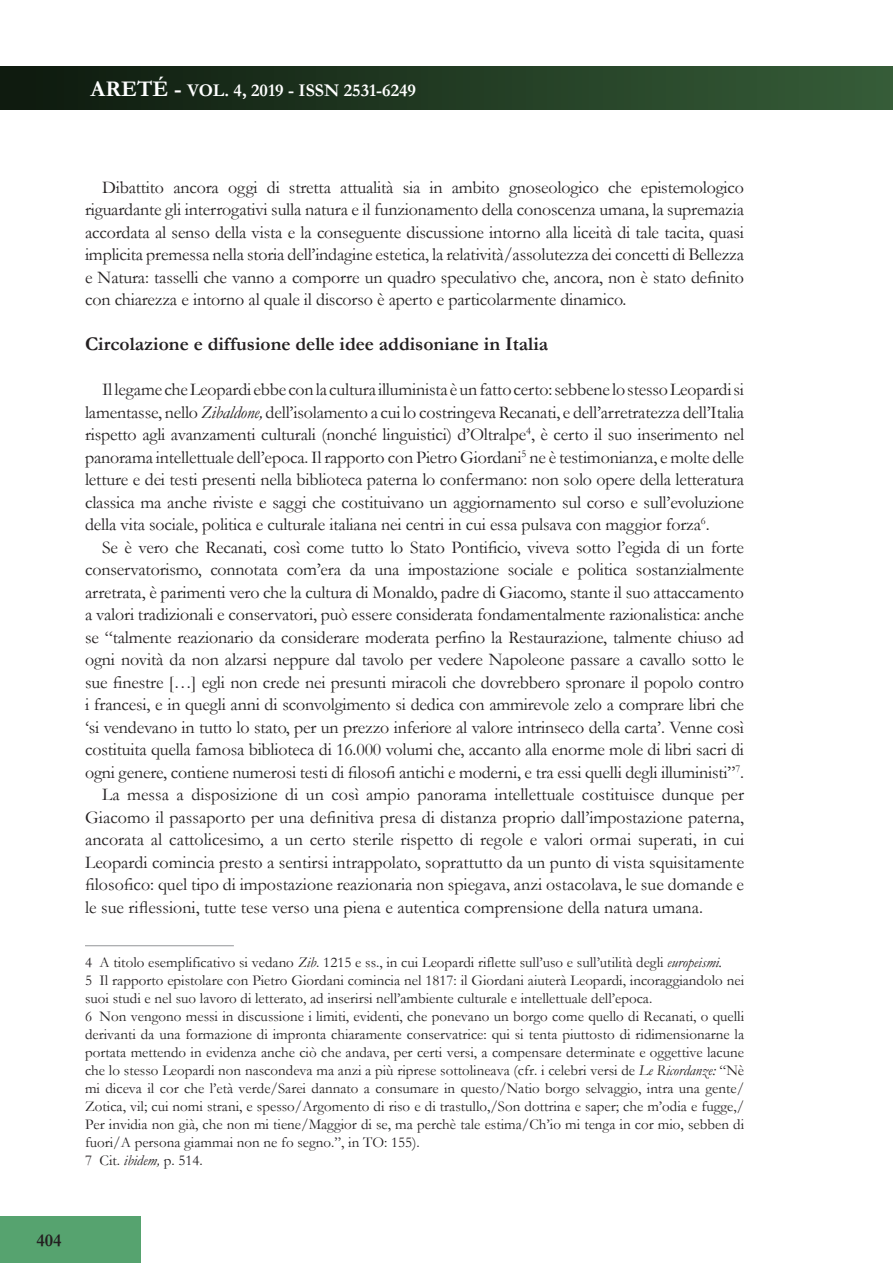
<style>
.page{position:relative;width:893px;height:1263px;background:#fff}
.page>*{position:absolute;margin:0;border:0;box-sizing:border-box;transform-origin:0 0}
.Titolo_Paragrafo{font:700 19.5px "Garamond";color:#231f20}
.testo{font:18px/22.5px "Garamond";letter-spacing:-.01em;color:#231f20;text-align:justify}
.t1{font:700 18px "Garamond";color:#fff}
.t2{font:700 18px "Garamond";color:#231f20}
.Note{font:15px/18px "Garamond";color:#231f20}
.s1{font-size:22.5px}
.s2{font-style:italic}
</style>
<div class="page">
<div style="left:0;top:1217px;width:140px;height:46px;background:#56a36f"></div>
<div style="left:0;top:67px;width:893px;height:42px;background:linear-gradient(to right,#0d190e,#365d38)"></div>
<hr style="left:85px;top:945px;width:149px;height:1px;background:#939598">
<p class="t1" style="left:91px;top:78px;width:327px"><span class="s1">ARETÉ -</span> VOL. 4, 2019 - ISSN 2531-6249</p>
<p class="testo" style="left:85px;top:175px;width:660px;text-indent:17px">Dibattito ancora oggi di stretta attualità sia in ambito gnoseologico che epistemologico riguardante gli interrogativi sulla natura e il funzionamento della conoscenza umana, la supremazia accordata al senso della vista e la conseguente discussione intorno alla liceità di tale tacita, quasi implicita premessa nella storia dell’indagine estetica, la relatività/assolutezza dei concetti di Bellezza e Natura: tasselli che vanno a comporre un quadro speculativo che, ancora, non è stato definito con chiarezza e intorno al quale il discorso è aperto e particolarmente dinamico.</p>
<p class="Titolo_Paragrafo" style="left:85px;top:331px;width:465px">Circolazione e diffusione delle idee addisoniane in Italia</p>
<p class="testo" style="left:85px;top:378px;width:661px;text-indent:17px">Il legame che Leopardi ebbe con la cultura illuminista è un fatto certo: sebbene lo stesso Leopardi si lamentasse, nello <span class="s2">Zibaldone,</span> dell’isolamento a cui lo costringeva Recanati, e dell’arretratezza dell’Italia rispetto agli avanzamenti culturali (nonché linguistici) d’Oltralpe<sup>4</sup>, è certo il suo inserimento nel panorama intellettuale dell’epoca. Il rapporto con Pietro Giordani<sup>5</sup> ne è testimonianza, e molte delle letture e dei testi presenti nella biblioteca paterna lo confermano: non solo opere della letteratura classica ma anche riviste e saggi che costituivano un aggiornamento sul corso e sull’evoluzione della vita sociale, politica e culturale italiana nei centri in cui essa pulsava con maggior forza<sup>6</sup>.</p>
<p class="testo" style="left:85px;top:535px;width:661px;text-indent:17px">Se è vero che Recanati, così come tutto lo Stato Pontificio, viveva sotto l’egida di un forte conservatorismo, connotata com’era da una impostazione sociale e politica sostanzialmente arretrata, è parimenti vero che la cultura di Monaldo, padre di Giacomo, stante il suo attaccamento a valori tradizionali e conservatori, può essere considerata fondamentalmente razionalistica: anche se “talmente reazionario da considerare moderata perfino la Restaurazione, talmente chiuso ad ogni novità da non alzarsi neppure dal tavolo per vedere Napoleone passare a cavallo sotto le sue finestre […] egli non crede nei presunti miracoli che dovrebbero spronare il popolo contro i francesi, e in quegli anni di sconvolgimento si dedica con ammirevole zelo a comprare libri che ‘si vendevano in tutto lo stato, per un prezzo inferiore al valore intrinseco della carta’. Venne così costituita quella famosa biblioteca di 16.000 volumi che, accanto alla enorme mole di libri sacri di ogni genere, contiene numerosi testi di filosofi antichi e moderni, e tra essi quelli degli illuministi”<sup>7</sup>.</p>
<p class="testo" style="left:85px;top:783px;width:661px;text-indent:17px">La messa a disposizione di un così ampio panorama intellettuale costituisce dunque per Giacomo il passaporto per una definitiva presa di distanza proprio dall’impostazione paterna, ancorata al cattolicesimo, a un certo sterile rispetto di regole e valori ormai superati, in cui Leopardi comincia presto a sentirsi intrappolato, soprattutto da un punto di vista squisitamente filosofico: quel tipo di impostazione reazionaria non spiegava, anzi ostacolava, le sue domande e le sue riflessioni, tutte tese verso una piena e autentica comprensione della natura umana.</p>
<p class="Note" style="left:85px;top:953px;width:639px">4 A titolo esemplificativo si vedano <span class="s2">Zib</span>. 1215 e ss., in cui Leopardi riflette sull’uso e sull’utilità degli <span class="s2">europeismi.</span></p>
<p class="Note" style="left:85px;top:971px;width:661px">5 Il rapporto epistolare con Pietro Giordani comincia nel 1817: il Giordani aiuterà Leopardi, incoraggiandolo nei suoi studi e nel suo lavoro di letterato, ad inserirsi nell’ambiente culturale e intellettuale dell’epoca.</p>
<p class="Note" style="left:85px;top:1007px;width:661px;text-align:justify">6 Non vengono messi in discussione i limiti, evidenti, che ponevano un borgo come quello di Recanati, o quelli derivanti da una formazione di impronta chiaramente conservatrice: qui si tenta piuttosto di ridimensionarne la portata mettendo in evidenza anche ciò che andava, per certi versi, a compensare determinate e oggettive lacune che lo stesso Leopardi non nascondeva ma anzi a più riprese sottolineava (cfr. i celebri versi de <span class="s2">Le Ricordanze:</span> “Nè mi diceva il cor che l’età verde/Sarei dannato a consumare in questo/Natio borgo selvaggio, intra una gente/ Zotica, vil; cui nomi strani, e spesso/Argomento di riso e di trastullo,/Son dottrina e saper; che m’odia e fugge,/ Per invidia non già, che non mi tiene/Maggior di se, ma perchè tale estima/Ch’io mi tenga in cor mio, sebben di fuori/A persona giammai non ne fo segno.”, in TO: 155).</p>
<p class="Note" style="left:85px;top:1151px;width:119px">7 Cit. <span class="s2">ibidem,</span> p. 514.</p>
<p class="t2" style="left:36px;top:1228px;width:27px">404</p>
</div>
